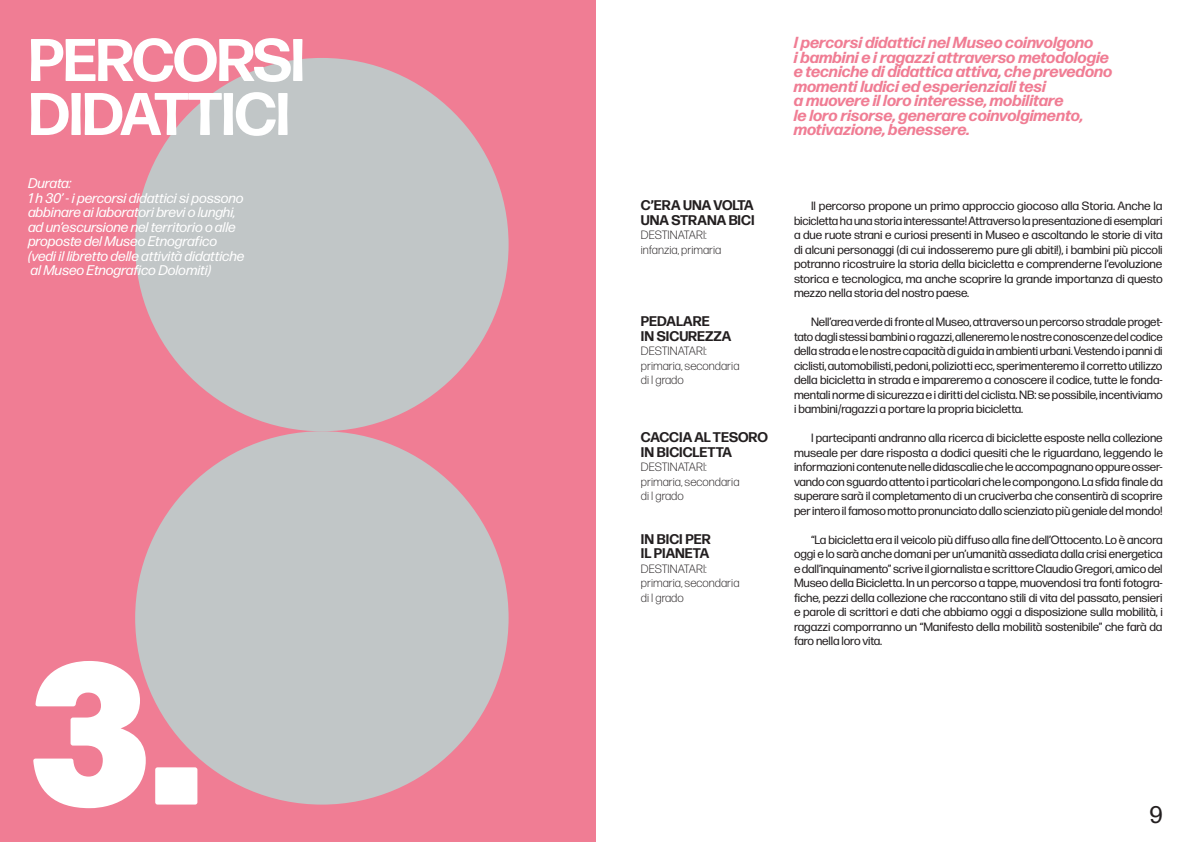
<style>
.page{position:relative;width:1191px;height:842px;background:#fff}
.page>*{position:absolute;margin:0;border:0;box-sizing:border-box;transform-origin:0 0}
.t1{font:900 200px "Forma DJR Text";color:#fff}
.TITOLI_APERTURA{font:700 60px/54px "Forma DJR Text";letter-spacing:-.025em;color:#fff}
.t2{font:24px "Forma DJR Text";color:#231f20}
.ESTRATTI{font:italic 700 16px/14.5px "Forma DJR Text";color:#f07d94}
.INFO_DI_APERTURA{font:italic 14px/14.5px "Forma DJR Text";color:#fff}
.TITOLI_SEZIONI{font:700 14px/14.5px "Forma DJR Text";color:#231f20}
.TESTO_GIUSTIFICATO{font:12px/14.5px "Forma DJR Text";letter-spacing:-.01em;color:#231f20;text-align:justify}
.TITOLI_SEZIONI-2{font:300 12px/14.5px "Forma DJR Text";color:#231f20}
</style>
<div class="page">
<div style="left:0;top:0;width:595px;height:842px;background:#f07d94"></div>
<div style="left:135px;top:431px;width:373px;height:374px;background:#c1c6c7;border-radius:50%"></div>
<div style="left:135px;top:58px;width:373px;height:373px;background:#c1c6c7;border-radius:50%"></div>
<p class="TITOLI_APERTURA" style="left:28px;top:32px;width:278px">PERCORSI<br>DIDATTICI</p>
<p class="INFO_DI_APERTURA" style="left:28px;top:175px;width:218px">Durata:<br>1 h 30’ - i percorsi didattici si possono abbinare ai laboratori brevi o lunghi, ad un’escursione nel territorio o alle proposte del Museo Etnografico (vedi il libretto delle attività didattiche al Museo Etnografico Dolomiti)</p>
<p class="t1" style="left:28px;top:573px;width:176px">3.</p>
<p class="TITOLI_SEZIONI" style="left:641px;top:198px;width:115px">C’ERA UNA VOLTA<br>UNA STRANA BICI</p>
<p class="TITOLI_SEZIONI-2" style="left:641px;top:227px;width:82px">DESTINATARI: infanzia, primaria</p>
<p class="TITOLI_SEZIONI" style="left:641px;top:314px;width:92px">PEDALARE<br>IN SICUREZZA</p>
<p class="TITOLI_SEZIONI-2" style="left:641px;top:343px;width:100px">DESTINATARI: primaria, secondaria di I grado</p>
<p class="TITOLI_SEZIONI" style="left:641px;top:430px;width:129px">CACCIA AL TESORO<br>IN BICICLETTA</p>
<p class="TITOLI_SEZIONI-2" style="left:641px;top:459px;width:100px">DESTINATARI: primaria, secondaria di I grado</p>
<p class="TITOLI_SEZIONI" style="left:641px;top:531px;width:72px">IN BICI PER<br>IL PIANETA</p>
<p class="TITOLI_SEZIONI-2" style="left:641px;top:561px;width:100px">DESTINATARI: primaria, secondaria di I grado</p>
<p class="ESTRATTI" style="left:794px;top:35px;width:320px">I percorsi didattici nel Museo coinvolgono<br>i bambini e i ragazzi attraverso metodologie e tecniche di didattica attiva, che prevedono momenti ludici ed esperienziali tesi<br>a muovere il loro interesse, mobilitare<br>le loro risorse, generare coinvolgimento, motivazione, benessere.</p>
<p class="TESTO_GIUSTIFICATO" style="left:794px;top:198px;width:370px;text-indent:17px">Il percorso propone un primo approccio giocoso alla Storia. Anche la bicicletta ha una storia interessante! Attraverso la presentazione di esemplari a due ruote strani e curiosi presenti in Museo e ascoltando le storie di vita di alcuni personaggi (di cui indosseremo pure gli abiti!), i bambini più piccoli potranno ricostruire la storia della bicicletta e comprenderne l’evoluzione storica e tecnologica, ma anche scoprire la grande importanza di questo mezzo nella storia del nostro paese.</p>
<p class="TESTO_GIUSTIFICATO" style="left:794px;top:314px;width:370px;text-indent:17px">Nell’area verde di fronte al Museo, attraverso un percorso stradale proget&shy;tato dagli stessi bambini o ragazzi, alleneremo le nostre conoscenze del codice della strada e le nostre capacità di guida in ambienti urbani. Vestendo i panni di ciclisti, automobilisti, pedoni, poliziotti ecc, sperimenteremo il corretto utilizzo della bicicletta in strada e impareremo a conoscere il codice, tutte le fonda&shy;mentali norme di sicurezza e i diritti del ciclista. NB: se possibile, incentiviamo i bambini/ragazzi a portare la propria bicicletta.</p>
<p class="TESTO_GIUSTIFICATO" style="left:794px;top:430px;width:370px;text-indent:17px">I partecipanti andranno alla ricerca di biciclette esposte nella collezione museale per dare risposta a dodici quesiti che le riguardano, leggendo le informazioni contenute nelle didascalie che le accompagnano oppure osser&shy;vando con sguardo attento i particolari che le compongono. La sfida finale da superare sarà il completamento di un cruciverba che consentirà di scoprire per intero il famoso motto pronunciato dallo scienziato più geniale del mondo!</p>
<p class="TESTO_GIUSTIFICATO" style="left:794px;top:532px;width:370px;text-indent:17px">“La bicicletta era il veicolo più diffuso alla fine dell’Ottocento. Lo è ancora oggi e lo sarà anche domani per un’umanità assediata dalla crisi energetica e dall’inquinamento” scrive il giornalista e scrittore Claudio Gregori, amico del Museo della Bicicletta. In un percorso a tappe, muovendosi tra fonti fotogra&shy;fiche, pezzi della collezione che raccontano stili di vita del passato, pensieri e parole di scrittori e dati che abbiamo oggi a disposizione sulla mobilità, i ragazzi comporranno un “Manifesto della mobilità sostenibile” che farà da faro nella loro vita.</p>
<h3 class="t2" style="left:1149px;top:799px;width:15px">9</h3>
</div>
